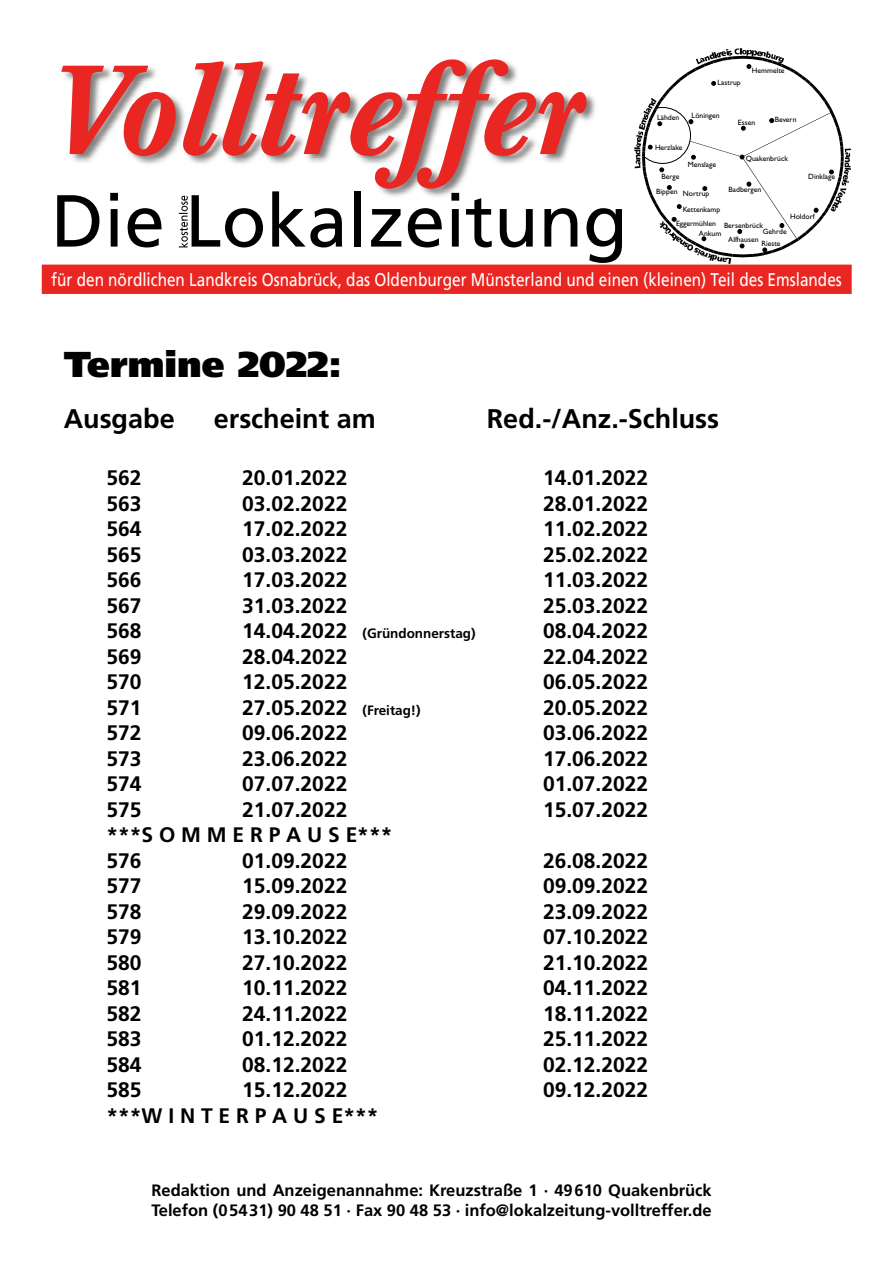
<style>
.page{position:relative;width:893px;height:1263px;background:#fff}
.page>*{position:absolute;margin:0;border:0;box-sizing:border-box;transform-origin:0 0}
.t1{font:73.65px "Frutiger";color:#000}
.t2{font:900 36px "Frutiger";color:#000}
.t3{font:700 27px "Frutiger";color:#000}
.t4{font:700 21px/25.5px "Frutiger";color:#000}
.t5{font:18.45px "Frutiger";color:#fff;scale:.83 1}
.t6{font:700 16.5px/19.6px "Frutiger";color:#000}
.t7{font:700 13.5px "Frutiger";color:#000}
.t8{font:7.65px/14.4px "Gill Sans";color:#000}
.s1{font-size:21px}
.s2{font-size:13.5px}
</style>
<div class="page">
<div style="left:42px;top:265px;width:808px;height:28px;background:#e92621"></div>
<div style="left:42px;top:265px;width:809px;height:29px;border:2px solid #e92621"></div>
<img style="left:63px;top:65px;width:533px;height:131px">
<svg style="left:633px;top:48px;width:219px;height:217px"></svg>
<img style="left:178px;top:195px;width:12px;height:53px">
<svg style="left:61px;top:66px;width:115px;height:90px"></svg>
<svg style="left:183px;top:59px;width:403px;height:130px"></svg>
<p class="t8" style="left:717px;top:76px;width:25px">Lastrup</p>
<p class="t8" style="left:751px;top:64px;width:34px">Hemmelte</p>
<p class="t8" style="left:657px;top:111px;width:24px">Lähden</p>
<p class="t8" style="left:655px;top:141px;width:29px">Herzlake</p>
<p class="t8" style="left:691px;top:109px;width:30px">Löningen</p>
<p class="t8" style="left:737px;top:116px;width:19px">Essen</p>
<p class="t8" style="left:774px;top:113px;width:23px">Bevern</p>
<p class="t8" style="left:661px;top:170px;width:19px">Berge</p>
<p class="t8" style="left:687px;top:158px;width:30px">Menslage</p>
<p class="t8" style="left:745px;top:152px;width:44px">Quakenbrück</p>
<p class="t8" style="left:808px;top:170px;width:28px">Dinklage</p>
<p class="t8" style="left:728px;top:183px;width:34px">Badbergen</p>
<p class="t8" style="left:656px;top:185px;width:23px">Bippen</p>
<p class="t8" style="left:683px;top:187px;width:28px">Nortrup</p>
<h1 class="t1" style="left:51px;top:191px;width:578px">Die Lokalzeitung</h1>
<p class="t5" style="left:51px;top:273px;width:954px">für den nördlichen Landkreis Osnabrück, das Oldenburger Münsterland und einen (kleinen) Teil des Emslandes</p>
<p class="t8" style="left:676px;top:203px;width:46px;text-indent:7px">Kettenkamp<br>Eggermühlen</p>
<p class="t8" style="left:790px;top:210px;width:26px">Holdorf</p>
<p class="t8" style="left:762px;top:223px;width:25px;line-height:6.1px;text-indent:-39px">Bersenbrück<br>Gehrde</p>
<p class="t8" style="left:728px;top:233px;width:32px">Alfhausen</p>
<p class="t8" style="left:761px;top:237px;width:21px">Rieste</p>
<p class="t8" style="left:699px;top:227px;width:24px">Ankum</p>
<h2 class="t2" style="left:64px;top:350px;width:279px">Termine 2022:</h2>
<p class="t3" style="left:64px;top:408px;width:112px">Ausgabe</p>
<p class="t3" style="left:214px;top:408px;width:163px">erscheint am</p>
<p class="t3" style="left:487px;top:408px;width:234px">Red.-/Anz.-Schluss</p>
<p class="t4" style="left:106px;top:467px;width:37px">562</p>
<p class="t4" style="left:242px;top:467px;width:107px">20.01.2022</p>
<p class="t4" style="left:543px;top:467px;width:107px">14.01.2022</p>
<p class="t4" style="left:106px;top:492px;width:37px">563</p>
<p class="t4" style="left:242px;top:492px;width:107px">03.02.2022</p>
<p class="t4" style="left:543px;top:492px;width:107px">28.01.2022</p>
<p class="t4" style="left:106px;top:518px;width:37px">564</p>
<p class="t4" style="left:242px;top:518px;width:107px">17.02.2022</p>
<p class="t4" style="left:543px;top:518px;width:107px">11.02.2022</p>
<p class="t4" style="left:106px;top:544px;width:37px">565</p>
<p class="t4" style="left:242px;top:544px;width:107px">03.03.2022</p>
<p class="t4" style="left:543px;top:544px;width:107px">25.02.2022</p>
<p class="t4" style="left:106px;top:569px;width:37px">566</p>
<p class="t4" style="left:242px;top:569px;width:107px">17.03.2022</p>
<p class="t4" style="left:543px;top:569px;width:107px">11.03.2022</p>
<p class="t4" style="left:106px;top:594px;width:37px">567</p>
<p class="t4" style="left:242px;top:594px;width:107px">31.03.2022</p>
<p class="t4" style="left:543px;top:594px;width:107px">25.03.2022</p>
<p class="t4" style="left:106px;top:620px;width:37px">568</p>
<p class="t7" style="left:242px;top:628px;width:235px"><span class="s1">14.04.2022</span> (Gründonnerstag)</p>
<p class="t4" style="left:543px;top:620px;width:107px">08.04.2022</p>
<p class="t4" style="left:106px;top:645px;width:37px">569</p>
<p class="t4" style="left:242px;top:645px;width:107px">28.04.2022</p>
<p class="t4" style="left:543px;top:645px;width:107px">22.04.2022</p>
<p class="t4" style="left:106px;top:671px;width:37px">570</p>
<p class="t4" style="left:242px;top:671px;width:107px">12.05.2022</p>
<p class="t4" style="left:543px;top:671px;width:107px">06.05.2022</p>
<p class="t4" style="left:106px;top:697px;width:37px">571</p>
<p class="t4" style="left:242px;top:697px;width:180px">27.05.2022 <span class="s2">(Freitag!)</span></p>
<p class="t4" style="left:543px;top:697px;width:107px">20.05.2022</p>
<p class="t4" style="left:106px;top:722px;width:37px">572</p>
<p class="t4" style="left:242px;top:722px;width:107px">09.06.2022</p>
<p class="t4" style="left:543px;top:722px;width:107px">03.06.2022</p>
<p class="t4" style="left:106px;top:747px;width:37px">573</p>
<p class="t4" style="left:242px;top:747px;width:107px">23.06.2022</p>
<p class="t4" style="left:543px;top:747px;width:107px">17.06.2022</p>
<p class="t4" style="left:106px;top:773px;width:37px">574</p>
<p class="t4" style="left:242px;top:773px;width:107px">07.07.2022</p>
<p class="t4" style="left:543px;top:773px;width:107px">01.07.2022</p>
<p class="t4" style="left:106px;top:798px;width:37px">575</p>
<p class="t4" style="left:242px;top:798px;width:107px">21.07.2022</p>
<p class="t4" style="left:543px;top:798px;width:107px">15.07.2022</p>
<p class="t4" style="left:106px;top:824px;width:287px">***S O M M E R P A U S E***<br>576</p>
<p class="t4" style="left:242px;top:850px;width:107px">01.09.2022</p>
<p class="t4" style="left:543px;top:850px;width:107px">26.08.2022</p>
<p class="t4" style="left:106px;top:875px;width:37px">577</p>
<p class="t4" style="left:242px;top:875px;width:107px">15.09.2022</p>
<p class="t4" style="left:543px;top:875px;width:107px">09.09.2022</p>
<p class="t4" style="left:106px;top:900px;width:37px">578</p>
<p class="t4" style="left:242px;top:900px;width:107px">29.09.2022</p>
<p class="t4" style="left:543px;top:900px;width:107px">23.09.2022</p>
<p class="t4" style="left:106px;top:926px;width:37px">579</p>
<p class="t4" style="left:242px;top:926px;width:107px">13.10.2022</p>
<p class="t4" style="left:543px;top:926px;width:107px">07.10.2022</p>
<p class="t4" style="left:106px;top:951px;width:37px">580</p>
<p class="t4" style="left:242px;top:951px;width:107px">27.10.2022</p>
<p class="t4" style="left:543px;top:951px;width:107px">21.10.2022</p>
<p class="t4" style="left:106px;top:977px;width:37px">581</p>
<p class="t4" style="left:242px;top:977px;width:107px">10.11.2022</p>
<p class="t4" style="left:543px;top:977px;width:107px">04.11.2022</p>
<p class="t4" style="left:106px;top:1003px;width:37px">582</p>
<p class="t4" style="left:242px;top:1003px;width:107px">24.11.2022</p>
<p class="t4" style="left:543px;top:1003px;width:107px">18.11.2022</p>
<p class="t4" style="left:106px;top:1028px;width:37px">583</p>
<p class="t4" style="left:242px;top:1028px;width:107px">01.12.2022</p>
<p class="t4" style="left:543px;top:1028px;width:107px">25.11.2022</p>
<p class="t4" style="left:106px;top:1053px;width:37px">584</p>
<p class="t4" style="left:242px;top:1053px;width:107px">08.12.2022</p>
<p class="t4" style="left:543px;top:1053px;width:107px">02.12.2022</p>
<p class="t4" style="left:106px;top:1079px;width:37px">585</p>
<p class="t4" style="left:242px;top:1079px;width:107px">15.12.2022</p>
<p class="t4" style="left:543px;top:1079px;width:107px">09.12.2022</p>
<p class="t4" style="left:106px;top:1104px;width:273px">***W I N T E R P A U S E***</p>
<p class="t6" style="left:151px;top:1182px;width:561px">Redaktion und Anzeigenannahme: Kreuzstraße 1 · 49610 Quakenbrück<br>Telefon (05431) 90 48 51 · Fax 90 48 53 · info@lokalzeitung-volltreffer.de</p>
</div>
